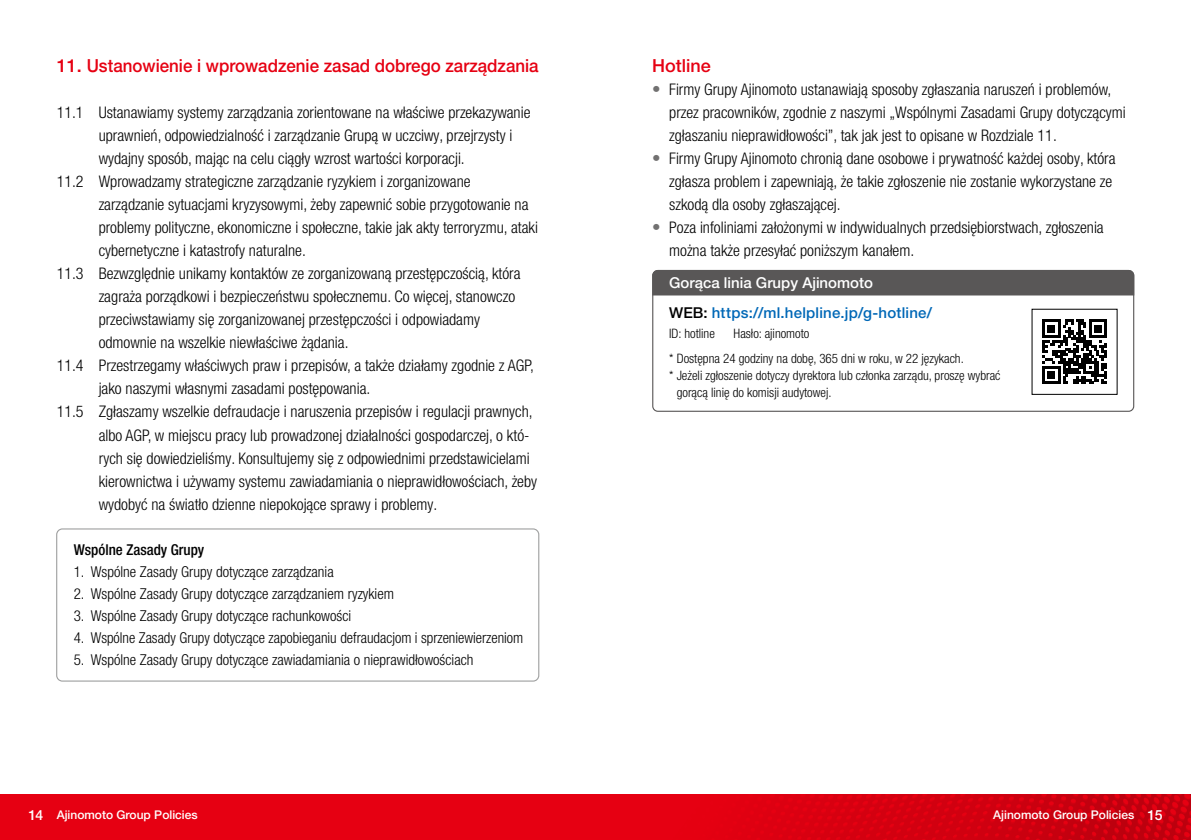
<style>
.page{position:relative;width:1191px;height:840px;background:#fff}
.page>*{position:absolute;margin:0;border:0;box-sizing:border-box;transform-origin:0 0}
.t1{font:500 18px "Helvetica Neue LT Pro";color:#e60012}
.t2{font:300 condensed 16px/23px "Helvetica Neue LT Pro";color:#000}
.t3{font:300 condensed 15px "Helvetica Neue LT Pro";color:#000}
.t4{font:500 15px "Helvetica Neue LT Std";letter-spacing:.015em;color:#0068b7}
.t5{font:500 15px "Helvetica Neue LT Pro";color:#fff}
.t6{font:500 condensed 15px "Helvetica Neue LT Std";color:#000}
.t7{font:300 condensed 13px/25.6px "Helvetica Neue LT Pro";color:#000}
.t8{font:500 12px "Helvetica Neue LT Std";color:#fff}
.s1{font-family:"Helvetica Neue LT Std";font-size:17px;color:#727171}
.s2{font-family:"Helvetica Neue LT Pro";color:#000}
.s3{font-size:14px}
</style>
<div class="page">
<div style="left:0;top:794px;width:1191px;height:45px;background:#e60012"></div>
<img style="left:766px;top:794px;width:425px;height:45px">
<div style="left:56px;top:528px;width:483px;height:153px;border:1px solid #9fa0a0;border-radius:6px"></div>
<div style="left:652px;top:270px;width:482px;height:141px;border:1px solid #595757;border-radius:5px"></div>
<div style="left:652px;top:270px;width:482px;height:25px;background:#595757"></div>
<svg style="left:1042px;top:319px;width:64px;height:65px"></svg>
<p class="t1" style="left:57px;top:55px;width:483px">11. Ustanowienie i wprowadzenie zasad dobrego zarządzania</p>
<p class="t2" style="left:57px;top:101px;width:475px">11.1 Ustanawiamy systemy zarządzania zorientowane na właściwe przekazywanie</p>
<p class="t2" style="left:99px;top:124px;width:415px">uprawnień, odpowiedzialność i zarządzanie Grupą w uczciwy, przejrzysty i</p>
<p class="t2" style="left:99px;top:147px;width:367px">wydajny sposób, mając na celu ciągły wzrost wartości korporacji.</p>
<p class="t2" style="left:57px;top:170px;width:415px">11.2 Wprowadzamy strategiczne zarządzanie ryzykiem i zorganizowane</p>
<p class="t2" style="left:99px;top:193px;width:431px">zarządzanie sytuacjami kryzysowymi, żeby zapewnić sobie przygotowanie na</p>
<p class="t2" style="left:99px;top:216px;width:441px">problemy polityczne, ekonomiczne i społeczne, takie jak akty terroryzmu, ataki</p>
<p class="t2" style="left:99px;top:239px;width:209px">cybernetyczne i katastrofy naturalne.</p>
<p class="t2" style="left:57px;top:262px;width:465px">11.3 Bezwzględnie unikamy kontaktów ze zorganizowaną przestępczością, która</p>
<p class="t2" style="left:99px;top:285px;width:418px">zagraża porządkowi i bezpieczeństwu społecznemu. Co więcej, stanowczo</p>
<p class="t2" style="left:99px;top:308px;width:383px">przeciwstawiamy się zorganizowanej przestępczości i odpowiadamy</p>
<p class="t2" style="left:99px;top:331px;width:251px">odmownie na wszelkie niewłaściwe żądania.</p>
<p class="t2" style="left:57px;top:354px;width:479px">11.4 Przestrzegamy właściwych praw i przepisów, a także działamy zgodnie z AGP,</p>
<p class="t2" style="left:99px;top:377px;width:273px">jako naszymi własnymi zasadami postępowania.</p>
<p class="t2" style="left:57px;top:400px;width:477px">11.5 Zgłaszamy wszelkie defraudacje i naruszenia przepisów i regulacji prawnych,</p>
<p class="t2" style="left:99px;top:423px;width:432px">albo AGP, w miejscu pracy lub prowadzonej działalności gospodarczej, o któ-</p>
<p class="t2" style="left:99px;top:446px;width:432px">rych się dowiedzieliśmy. Konsultujemy się z odpowiednimi przedstawicielami</p>
<p class="t2" style="left:99px;top:469px;width:440px">kierownictwa i używamy systemu zawiadamiania o nieprawidłowościach, żeby</p>
<p class="t2" style="left:99px;top:492px;width:340px">wydobyć na światło dzienne niepokojące sprawy i problemy.</p>
<p class="t6" style="left:74px;top:540px;width:132px">Wspólne Zasady Grupy</p>
<p class="t3" style="left:74px;top:562px;width:261px">1. Wspólne Zasady Grupy dotyczące zarządzania</p>
<p class="t3" style="left:74px;top:584px;width:322px">2. Wspólne Zasady Grupy dotyczące zarządzaniem ryzykiem</p>
<p class="t3" style="left:74px;top:606px;width:279px">3. Wspólne Zasady Grupy dotyczące rachunkowości</p>
<p class="t3" style="left:74px;top:628px;width:451px">4. Wspólne Zasady Grupy dotyczące zapobieganiu defraudacjom i sprzeniewierzeniom</p>
<p class="t3" style="left:74px;top:650px;width:401px">5. Wspólne Zasady Grupy dotyczące zawiadamiania o nieprawidłowościach</p>
<p class="t1" style="left:652px;top:55px;width:60px">Hotline</p>
<p class="t2" style="left:669px;top:78px;width:458px;text-indent:-17px"><span class="s1">•</span> Firmy Grupy Ajinomoto ustanawiają sposoby zgłaszania naruszeń i problemów, przez pracowników, zgodnie z naszymi „Wspólnymi Zasadami Grupy dotyczącymi zgłaszaniu nieprawidłowości”, tak jak jest to opisane w Rozdziale 11.</p>
<p class="t2" style="left:669px;top:147px;width:448px;text-indent:-17px"><span class="s1">•</span> Firmy Grupy Ajinomoto chronią dane osobowe i prywatność każdej osoby, która zgłasza problem i zapewniają, że takie zgłoszenie nie zostanie wykorzystane ze szkodą dla osoby zgłaszającej.</p>
<p class="t2" style="left:669px;top:216px;width:436px;text-indent:-17px"><span class="s1">•</span> Poza infoliniami założonymi w indywidualnych przedsiębiorstwach, zgłoszenia można także przesyłać poniższym kanałem.</p>
<p class="t5" style="left:669px;top:273px;width:205px">Gorąca linia Grupy Ajinomoto</p>
<p class="t4" style="left:669px;top:303px;width:264px"><span class="s2">WEB:</span> https://ml.helpline.jp/g-hotline/</p>
<p class="t7" style="left:669px;top:320px;width:47px">ID: hotline</p>
<p class="t7" style="left:669px;top:320px;width:296px;text-indent:64px">Hasło: ajinomoto<br>* Dostępna 24 godziny na dobę, 365 dni w roku, w 22 językach.</p>
<p class="t7" style="left:676px;top:367px;width:325px;line-height:17px;text-indent:-7px">* Jeżeli zgłoszenie dotyczy dyrektora lub członka zarządu, proszę wybrać gorącą linię do komisji audytowej.</p>
<p class="t8" style="left:28px;top:806px;width:171px"><span class="s3">14</span> Ajinomoto Group Policies</p>
<p class="t8" style="left:993px;top:806px;width:171px">Ajinomoto Group Policies <span class="s3">15</span></p>
</div>
